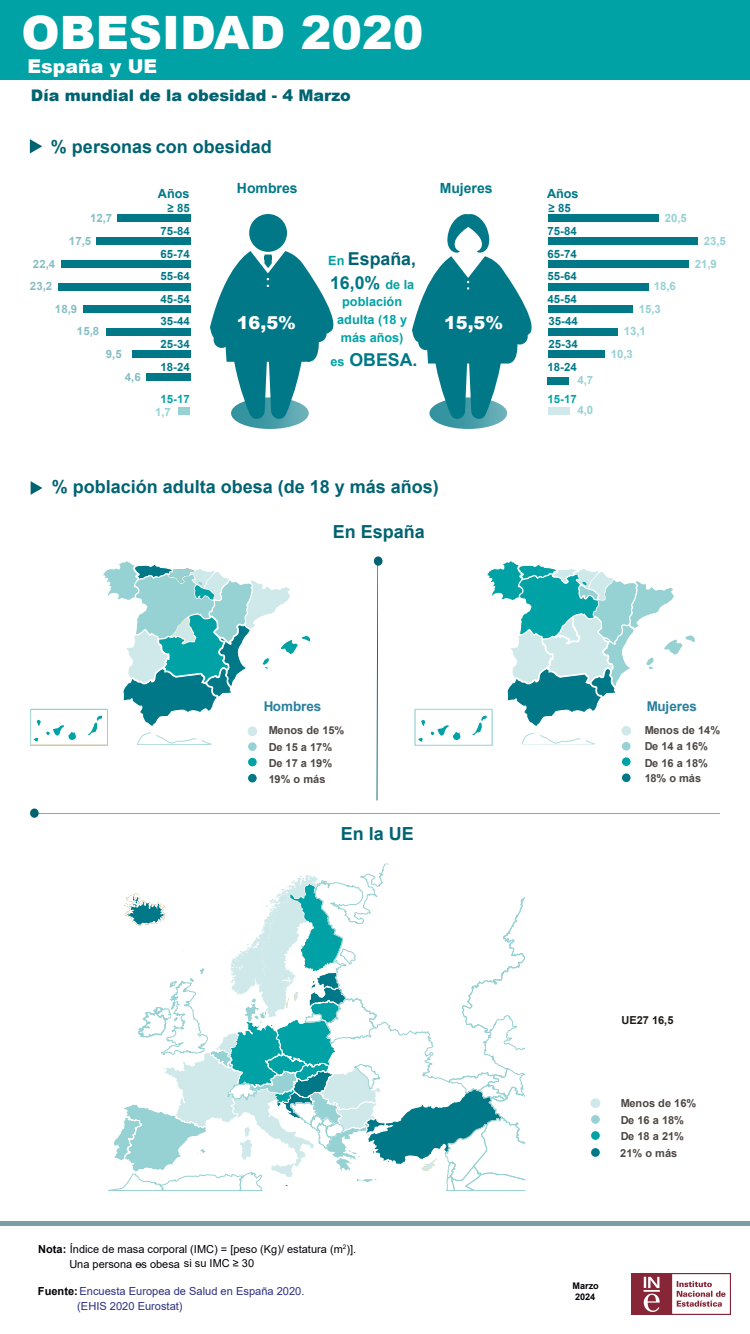
<style>
.page{position:relative;width:750px;height:1334px;background:#fff}
.page>*{position:absolute;margin:0;border:0;box-sizing:border-box;transform-origin:0 0}
.t1{font:900 46px "Arial";color:#fff}
.t2{font:900 19px "Arial";color:#fff}
.t3{font:700 18px "Arial";color:#006372}
.t4{font:700 17.8px/23.8px "Arial";color:#006372}
.t5{font:900 17.8px "Arial";color:#fff}
.t6{font:700 17.8px "Arial";color:#007887}
.t7{font:900 16px "Arial";color:#006372}
.t8{font:700 14px "Arial";color:#007887}
.t9{font:700 13.5px "Arial";color:#28809f}
.t10{font:700 12.7px/17.8px "Arial";color:#00a2a5;text-align:center}
.t11{font:700 12.7px "Arial";color:#007887}
.t12{font:700 11.4px/22.6px "Arial";color:#007887;text-align:justify}
.t13{font:700 11.4px/23.1px "Arial";color:#96d1d3}
.t14{font:700 11.4px/22.8px "Arial";color:#86bec5}
.t15{font:700 11.4px "Arial";color:#00a2a5}
.t16{font:11.1px/14.4px "Arial";color:#2c2f84}
.t17{font:700 11px/16.4px "Arial";color:#211915}
.t18{font:11px/14.7px "Arial";color:#040007}
.t19{font:700 11px "Arial";color:#040007}
.t20{font:700 9.1px/11px "Arial";color:#040007}
.s1{font-size:12.7px;color:#00a2a5}
.s2{color:#007887}
.s3{font-weight:700}
.s4{font-weight:700;color:#040007}
</style>
<div class="page">
<div style="left:0;top:0;width:750px;height:80px;background:#00a2a5"></div>
<svg style="left:30px;top:139px;width:12px;height:14px"></svg>
<div style="left:591px;top:1098px;width:9px;height:10px;background:#cfe8e9;border-radius:50%"></div>
<div style="left:591px;top:1115px;width:9px;height:9px;background:#96d1d3;border-radius:50%"></div>
<div style="left:591px;top:1114px;width:9px;height:10px;border:1px solid #fff;border-radius:50%"></div>
<div style="left:591px;top:1131px;width:9px;height:9px;background:#00a2a5;border-radius:50%"></div>
<div style="left:591px;top:1131px;width:9px;height:9px;border:1px solid #fff;border-radius:50%"></div>
<div style="left:591px;top:1148px;width:9px;height:9px;background:#007887;border-radius:50%"></div>
<div style="left:591px;top:1148px;width:9px;height:9px;border:1px solid #fff;border-radius:50%"></div>
<svg style="left:108px;top:875px;width:417px;height:316px"></svg>
<hr style="left:38px;top:813px;width:682px;height:1px;background:#006372">
<div style="left:30px;top:809px;width:9px;height:9px;background:#006372;border-radius:50%"></div>
<svg style="left:374px;top:556px;width:9px;height:10px"></svg>
<svg style="left:377px;top:561px;width:1px;height:239px"></svg>
<div style="left:0;top:1221px;width:750px;height:5px;background:#78a0a4"></div>
<div style="left:30px;top:709px;width:78px;height:37px;border:1px solid #96d1d3"></div>
<div style="left:415px;top:709px;width:77px;height:37px;border:1px solid #96d1d3"></div>
<div style="left:248px;top:773px;width:9px;height:10px;background:#007887;border-radius:50%"></div>
<div style="left:248px;top:773px;width:9px;height:10px;border:1px solid #fff;border-radius:50%"></div>
<div style="left:248px;top:757px;width:9px;height:10px;background:#00a2a5;border-radius:50%"></div>
<div style="left:248px;top:757px;width:9px;height:10px;border:1px solid #fff;border-radius:50%"></div>
<div style="left:248px;top:742px;width:9px;height:9px;background:#96d1d3;border-radius:50%"></div>
<div style="left:248px;top:742px;width:9px;height:10px;border:1px solid #fff;border-radius:50%"></div>
<div style="left:621px;top:773px;width:10px;height:10px;background:#007887;border-radius:50%"></div>
<div style="left:621px;top:773px;width:10px;height:10px;border:1px solid #fff;border-radius:50%"></div>
<div style="left:621px;top:757px;width:10px;height:10px;background:#00a2a5;border-radius:50%"></div>
<div style="left:621px;top:757px;width:10px;height:10px;border:1px solid #fff;border-radius:50%"></div>
<div style="left:621px;top:741px;width:10px;height:10px;background:#96d1d3;border-radius:50%"></div>
<div style="left:621px;top:741px;width:10px;height:10px;border:1px solid #fff;border-radius:50%"></div>
<svg style="left:432px;top:419px;width:72px;height:10px"></svg>
<svg style="left:412px;top:214px;width:120px;height:205px"></svg>
<svg style="left:234px;top:419px;width:72px;height:10px"></svg>
<div style="left:249px;top:214px;width:38px;height:38px;background:#007887;border-radius:50%"></div>
<svg style="left:210px;top:251px;width:124px;height:168px"></svg>
<div style="left:117px;top:215px;width:73px;height:7px;background:#007887"></div>
<div style="left:96px;top:238px;width:94px;height:7px;background:#007887"></div>
<div style="left:61px;top:261px;width:129px;height:7px;background:#007887"></div>
<div style="left:58px;top:283px;width:132px;height:7px;background:#007887"></div>
<div style="left:83px;top:306px;width:107px;height:7px;background:#007887"></div>
<div style="left:106px;top:328px;width:84px;height:7px;background:#007887"></div>
<div style="left:132px;top:351px;width:58px;height:7px;background:#007887"></div>
<div style="left:146px;top:374px;width:44px;height:7px;background:#007887"></div>
<div style="left:548px;top:215px;width:110px;height:7px;background:#007887"></div>
<div style="left:548px;top:238px;width:150px;height:7px;background:#007887"></div>
<div style="left:548px;top:261px;width:141px;height:7px;background:#007887"></div>
<div style="left:548px;top:283px;width:101px;height:7px;background:#007887"></div>
<div style="left:548px;top:306px;width:85px;height:7px;background:#007887"></div>
<div style="left:548px;top:328px;width:70px;height:7px;background:#007887"></div>
<div style="left:548px;top:351px;width:57px;height:7px;background:#007887"></div>
<img style="left:631px;top:1273px;width:100px;height:42px">
<svg style="left:31px;top:481px;width:11px;height:14px"></svg>
<svg style="left:30px;top:561px;width:281px;height:184px"></svg>
<svg style="left:415px;top:561px;width:280px;height:184px"></svg>
<div style="left:549px;top:408px;width:21px;height:7px;background:#cfe8e9"></div>
<div style="left:179px;top:408px;width:11px;height:7px;background:#96d1d3"></div>
<div style="left:548px;top:377px;width:21px;height:7px;background:#007887"></div>
<h1 class="t1" style="left:22px;top:-1px;width:403px">OBESIDAD 2020</h1>
<h2 class="t2" style="left:27px;top:52px;width:131px">España y UE</h2>
<h3 class="t7" style="left:31px;top:84px;width:322px">Día mundial de la obesidad - 4 Marzo</h3>
<h3 class="t3" style="left:51px;top:134px;width:222px">% personas con obesidad</h3>
<p class="t14" style="left:30px;top:253px;width:27px;line-height:22.1px">22,4<br>23,2</p>
<p class="t14" style="left:69px;top:206px;width:45px;text-indent:21px">12,7<br>17,5</p>
<p class="t14" style="left:77px;top:299px;width:24px;line-height:21.1px;text-indent:-22px">18,9<br>15,8</p>
<p class="t14" style="left:106px;top:342px;width:17px">9,5</p>
<p class="t14" style="left:125px;top:366px;width:17px">4,6</p>
<p class="t11" style="left:158px;top:185px;width:33px">Años</p>
<p class="t12" style="left:161px;top:220px;width:31px">75-84<br>65-74<br>55-64<br>45-54<br>35-44<br>25-34<br>18-24</p>
<p class="t15" style="left:161px;top:391px;width:31px">15-17</p>
<p class="t12" style="left:168px;top:197px;width:24px">≥ 85</p>
<p class="t13" style="left:155px;top:400px;width:17px">1,7</p>
<p class="t8" style="left:237px;top:178px;width:62px">Hombres</p>
<p class="t8" style="left:440px;top:178px;width:54px">Mujeres</p>
<h3 class="t4" style="left:328px;top:247px;width:89px"><span class="s1">En</span> España,<br><span class="s2">16,0%</span> <span class="s1">de la</span></h3>
<p class="t10" style="left:337px;top:293px;width:71px">población adulta (18 y más años)</p>
<h3 class="t6" style="left:330px;top:347px;width:89px"><span class="s1">es</span> OBESA.</h3>
<h3 class="t5" style="left:237px;top:310px;width:61px">16,5%</h3>
<h3 class="t5" style="left:444px;top:310px;width:61px">15,5%</h3>
<h3 class="t3" style="left:52px;top:474px;width:389px">% población adulta obesa (de 18 y más años)</h3>
<h3 class="t3" style="left:333px;top:519px;width:94px">En España</h3>
<p class="t11" style="left:547px;top:185px;width:33px">Años</p>
<p class="t12" style="left:548px;top:197px;width:32px;text-align:left">≥ 85<br>75-84<br>65-74<br>55-64<br>45-54<br>35-44<br>25-34<br>18-24</p>
<p class="t15" style="left:548px;top:391px;width:31px">15-17</p>
<p class="t13" style="left:577px;top:369px;width:17px">4,7</p>
<p class="t13" style="left:577px;top:398px;width:17px">4,0</p>
<p class="t13" style="left:665px;top:206px;width:24px">20,5</p>
<p class="t13" style="left:639px;top:274px;width:39px;line-height:23.8px;text-indent:15px">18,6<br>15,3</p>
<p class="t13" style="left:611px;top:319px;width:37px;text-indent:13px">13,1<br>10,3</p>
<p class="t13" style="left:695px;top:229px;width:33px;text-indent:9px">23,5<br>21,9</p>
<p class="t9" style="left:263px;top:697px;width:60px">Hombres</p>
<p class="t17" style="left:268px;top:723px;width:78px">Menos de 15%<br>De 15 a 17%<br>De 17 a 19%</p>
<p class="t17" style="left:268px;top:771px;width:59px">19% o más</p>
<h3 class="t3" style="left:341px;top:821px;width:75px">En la UE</h3>
<p class="t9" style="left:646px;top:696px;width:52px">Mujeres</p>
<p class="t17" style="left:644px;top:722px;width:78px">Menos de 14%<br>De 14 a 16%<br>De 16 a 18%</p>
<p class="t17" style="left:644px;top:770px;width:59px">18% o más</p>
<p class="t18" style="left:69px;top:1242px;width:288px;text-indent:-31px"><span class="s3">Nota:</span> Índice de masa corporal (IMC) = [peso (Kg)/ estatura (m<sup>2</sup>)].<br>Una persona es obesa si su IMC ≥ 30</p>
<p class="t19" style="left:139px;top:1254px;width:5px">.</p>
<p class="t16" style="left:77px;top:1284px;width:229px;text-indent:-39px"><span class="s4">Fuente:</span> Encuesta Europea de Salud en España 2020. (EHIS 2020 Eurostat)</p>
<p class="t17" style="left:621px;top:1012px;width:54px">UE27 16,5</p>
<p class="t17" style="left:620px;top:1095px;width:78px;line-height:17px">Menos de 16%<br>De 16 a 18%</p>
<p class="t17" style="left:620px;top:1128px;width:65px;line-height:17px">De 18 a 21%<br>21% o más</p>
<p class="t20" style="left:572px;top:1280px;width:28px">Marzo<br>2024</p>
</div>
